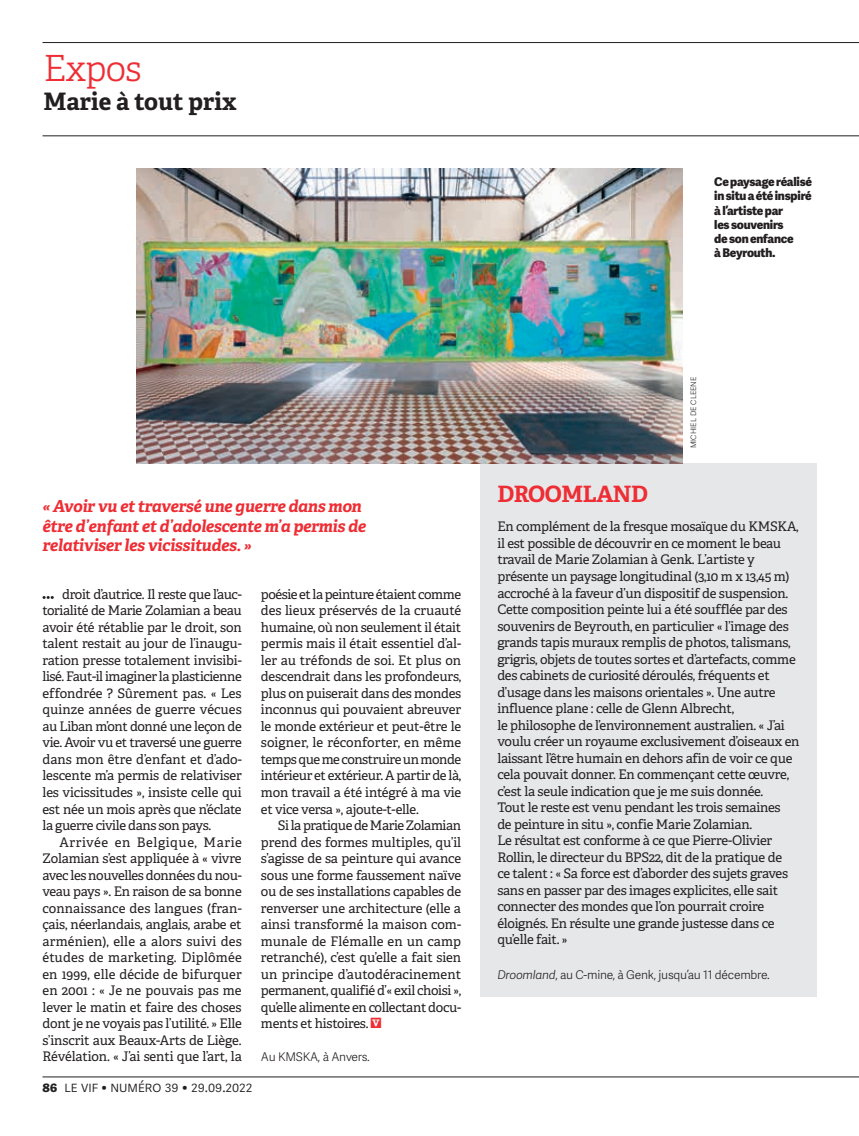
<style>
.page{position:relative;width:859px;height:1136px;background:#fff}
.page>*{position:absolute;margin:0;border:0;box-sizing:border-box;transform-origin:0 0}
.t1{font:300 36px "Adelle";letter-spacing:-.02em;color:#ee2d34}
.t2{font:700 24px "Adelle";color:#231f20}
.t3{font:700 22.5px "Adelle";letter-spacing:-.02em;color:#ee2d34}
.t4{font:italic 700 16.5px/19.5px "Adelle";letter-spacing:-.02em;color:#ee2d34}
.t5{font:300 15px "Adelle Sans";color:#231f20}
.t6{font:13.2px/16.5px "Adelle";letter-spacing:-.02em;color:#231f20;text-align:justify}
.t7{font:12px/14.2px "Adelle Sans Eb";letter-spacing:-.02em;color:#231f20}
.t8{font:300 12px "Adelle Sans";letter-spacing:-.02em;color:#231f20}
.t9{font:300 7.5px "Adelle Sans";letter-spacing:.01em;color:#231f20}
.s1{font-weight:700}
.s2{font-family:"Carre Vif";font-size:14.25px;color:#ee2d34}
.s3{font-style:italic}
</style>
<div class="page">
<hr style="left:43px;top:1076px;width:816px;height:1px;background:#231f20">
<hr style="left:43px;top:42px;width:816px;height:1px;background:#231f20">
<hr style="left:43px;top:135px;width:816px;height:1px;background:#231f20">
<div style="left:480px;top:463px;width:336px;height:533px;background:#e6e7e9"></div>
<img style="left:136px;top:168px;width:546px;height:295px">
<svg style="left:43px;top:596px;width:11px;height:2px"></svg>
<h1 class="t1" style="left:43px;top:47px;width:100px">Expos</h1>
<h2 class="t2" style="left:43px;top:86px;width:195px">Marie à tout prix</h2>
<p class="t7" style="left:714px;top:174px;width:99px">Ce paysage réalisé in situ a été inspiré à l’artiste par<br>les souvenirs<br>de son enfance<br>à Beyrouth.</p>
<p class="t4" style="left:43px;top:496px;width:325px">« Avoir vu et traversé une guerre dans mon être d’enfant et d’adolescente m’a permis de relativiser les vicissitudes. »</p>
<p class="t6" style="left:43px;top:586px;width:201px;text-indent:20px">droit d’autrice. Il reste que l’auc&shy;torialité de Marie Zolamian a beau avoir été rétablie par le droit, son talent restait au jour de l’inaugu&shy;ration presse totalement invisibi&shy;lisé. Faut-il imaginer la plasticienne effondrée ? Sûrement pas. « Les quinze années de guerre vécues au Liban m’ont donné une leçon de vie. Avoir vu et traversé une guerre dans mon être d’enfant et d’ado&shy;lescente m’a permis de relativiser les vicissitudes », insiste celle qui est née un mois après que n’éclate la guerre civile dans son pays.</p>
<p class="t6" style="left:43px;top:833px;width:201px;text-indent:17px">Arrivée en Belgique, Marie Zolamian s’est appliquée à « vivre avec les nouvelles données du nou&shy;veau pays ». En raison de sa bonne connaissance des langues (fran&shy;çais, néerlandais, anglais, arabe et arménien), elle a alors suivi des études de marketing. Diplômée en 1999, elle décide de bifurquer en 2001 : « Je ne pouvais pas me lever le matin et faire des choses dont je ne voyais pas l’utilité. » Elle s’inscrit aux Beaux-Arts de Liège.<br>Révélation. « J’ai senti que l’art, la</p>
<p class="t5" style="left:43px;top:1078px;width:211px"><span class="s1">86</span> le vif • numéro 39 • 29.09.2022</p>
<p class="t6" style="left:261px;top:586px;width:202px">poésie et la peinture étaient comme des lieux préservés de la cruauté humaine, où non seulement il était permis mais il était essentiel d’al&shy;ler au tréfonds de soi. Et plus on descendrait dans les profondeurs, plus on puiserait dans des mondes inconnus qui pouvaient abreuver le monde extérieur et peut-être le soigner, le réconforter, en même temps que me construire un monde intérieur et extérieur. A partir de là, mon travail a été intégré à ma vie et vice versa », ajoute-t-elle.</p>
<p class="t6" style="left:261px;top:817px;width:202px;text-indent:17px">Si la pratique de Marie Zolamian prend des formes multiples, qu’il s’agisse de sa peinture qui avance sous une forme faussement naïve ou de ses installations capables de renverser une architecture (elle a ainsi transformé la maison com&shy;munale de Flémalle en un camp retranché), c’est qu’elle a fait sien un principe d’autodéracinement permanent, qualifié d’« exil choisi », qu’elle alimente en collectant docu&shy;ments et histoires. <span class="s2">V</span></p>
<p class="t8" style="left:261px;top:1049px;width:110px">Au KMSKA, à Anvers.</p>
<p class="t9" style="left:689px;top:448px;width:73px;rotate:-90deg">MICHIEL DE CLEENE</p>
<h3 class="t3" style="left:497px;top:480px;width:152px">DROOMLAND</h3>
<p class="t6" style="left:497px;top:518px;width:304px;text-align:left">En complément de la fresque mosaïque du KMSKA, il est possible de découvrir en ce moment le beau travail de Marie Zolamian à Genk. L’artiste y présente un paysage longitudinal (3,10 m x 13,45 m) accroché à la faveur d’un dispositif de suspension.<br>Cette composition peinte lui a été soufflée par des souvenirs de Beyrouth, en particulier « l’image des grands tapis muraux remplis de photos, talismans, grigris, objets de toutes sortes et d’artefacts, comme des cabinets de curiosité déroulés, fréquents et d’usage dans les maisons orientales ». Une autre influence plane : celle de Glenn Albrecht,<br>le philosophe de l’environnement australien. « J’ai voulu créer un royaume exclusivement d’oiseaux en laissant l’être humain en dehors afin de voir ce que cela pouvait donner. En commençant cette œuvre, c’est la seule indication que je me suis donnée.<br>Tout le reste est venu pendant les trois semaines<br>de peinture in situ », confie Marie Zolamian.<br>Le résultat est conforme à ce que Pierre-Olivier Rollin, le directeur du BPS22, dit de la pratique de<br>ce talent : « Sa force est d’aborder des sujets graves sans en passer par des images explicites, elle sait connecter des mondes que l’on pourrait croire éloignés. En résulte une grande justesse dans ce qu’elle fait. »</p>
<p class="t8" style="left:497px;top:967px;width:274px"><span class="s3">Droomland</span>, au C-mine, à Genk, jusqu’au 11 décembre.</p>
</div>
